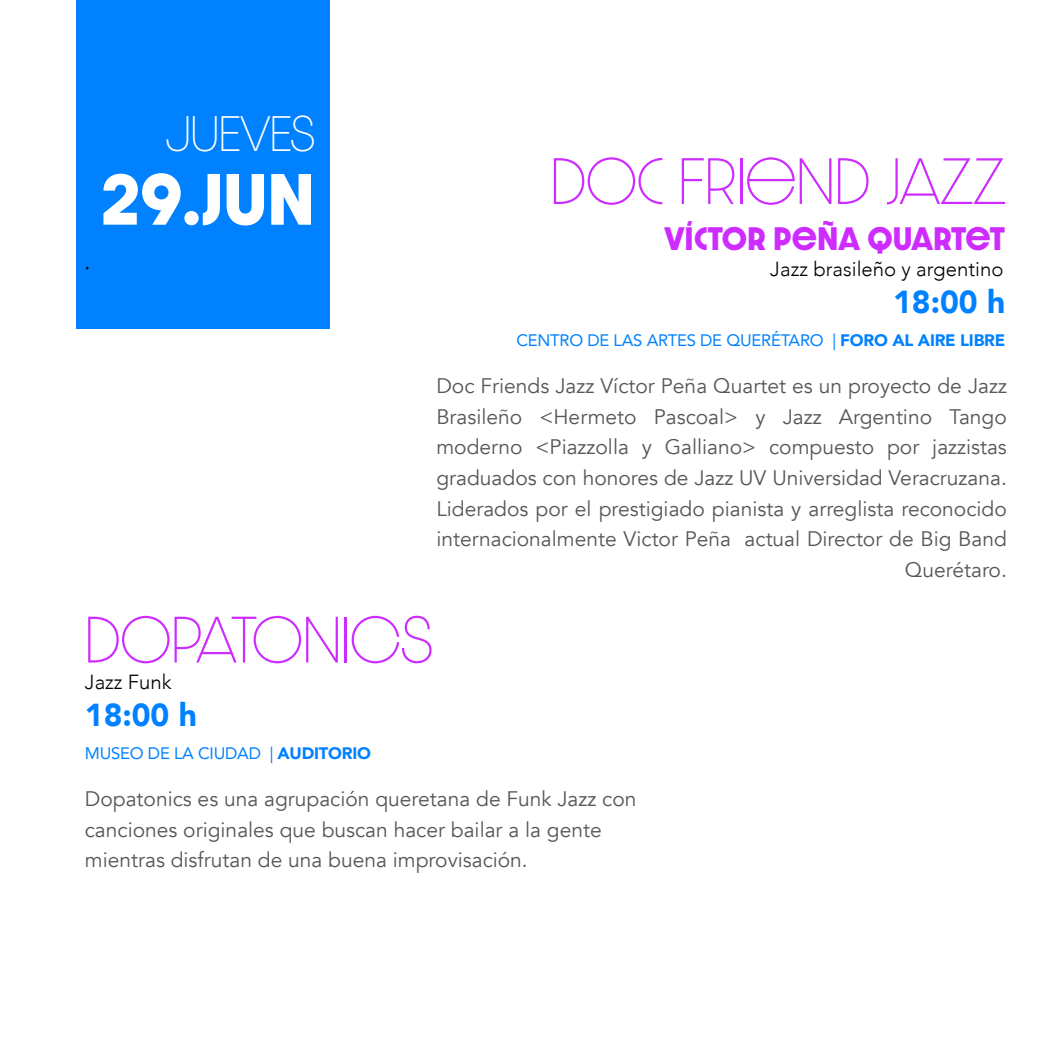
<style>
.page{position:relative;width:1050px;height:1050px;background:#fff}
.page>*{position:absolute;margin:0;border:0;box-sizing:border-box;transform-origin:0 0}
.t1{font:700 61.51px "Dazzle Unicase";color:#fff}
.t2{font:100 55.56px "Dazzle Unicase";color:#ce2cff}
.t3{font:100 42.35px "Dazzle Unicase";color:#fff}
.t4{font:900 31.76px "Avenir";color:#0081ff}
.t5{font:700 27.65px "Dazzle Unicase";color:#ce2cff}
.t6{font:21px/30.6px "Avenir";color:#575756;text-align:right}
.t7{font:300 20.39px "Avenir";color:#000}
.t8{font:16.62px "Avenir";letter-spacing:-.015em;color:#0081ff}
.s1{font-weight:900}
</style>
<div class="page">
<div style="left:76px;top:0;width:254px;height:328px;background:#0081ff"></div>
<h3 class="t3" style="left:166px;top:103px;width:150px">JUEVES</h3>
<h1 class="t1" style="left:100px;top:152px;width:216px">29.JUN</h1>
<h2 class="t2" style="left:551px;top:142px;width:457px">DOC FRIEND JAZZ</h2>
<h3 class="t5" style="left:665px;top:217px;width:342px">VÍCTOR PEÑA QUARTET</h3>
<p class="t7" style="left:770px;top:256px;width:235px">Jazz brasileño y argentino</p>
<h3 class="t4" style="left:893px;top:275px;width:114px">18:00 h</h3>
<p class="t8" style="left:516px;top:327px;width:490px">CENTRO DE LAS ARTES DE QUERÉTARO | <span class="s1">FORO AL AIRE LIBRE</span></p>
<p class="t6" style="left:436px;top:371px;width:572px">Doc Friends Jazz Víctor Peña Quartet es un proyecto de Jazz Brasileño &lt;Hermeto Pascoal&gt; y Jazz Argentino Tango moderno &lt;Piazzolla y Galliano&gt; compuesto por jazzistas graduados con honores de Jazz UV Universidad Veracruzana.<br>Liderados por el prestigiado pianista y arreglista reconocido internacionalmente Victor Peña actual Director de Big Band Querétaro.</p>
<h2 class="t2" style="left:85px;top:600px;width:349px">DOPATONICS</h2>
<p class="t7" style="left:85px;top:669px;width:88px">Jazz Funk</p>
<h3 class="t4" style="left:85px;top:688px;width:114px">18:00 h</h3>
<p class="t8" style="left:85px;top:740px;width:288px">MUSEO DE LA CIUDAD | <span class="s1">AUDITORIO</span></p>
<p class="t6" style="left:85px;top:784px;width:553px;text-align:left">Dopatonics es una agrupación queretana de Funk Jazz con canciones originales que buscan hacer bailar a la gente mientras disfrutan de una buena improvisación.</p>
</div>
